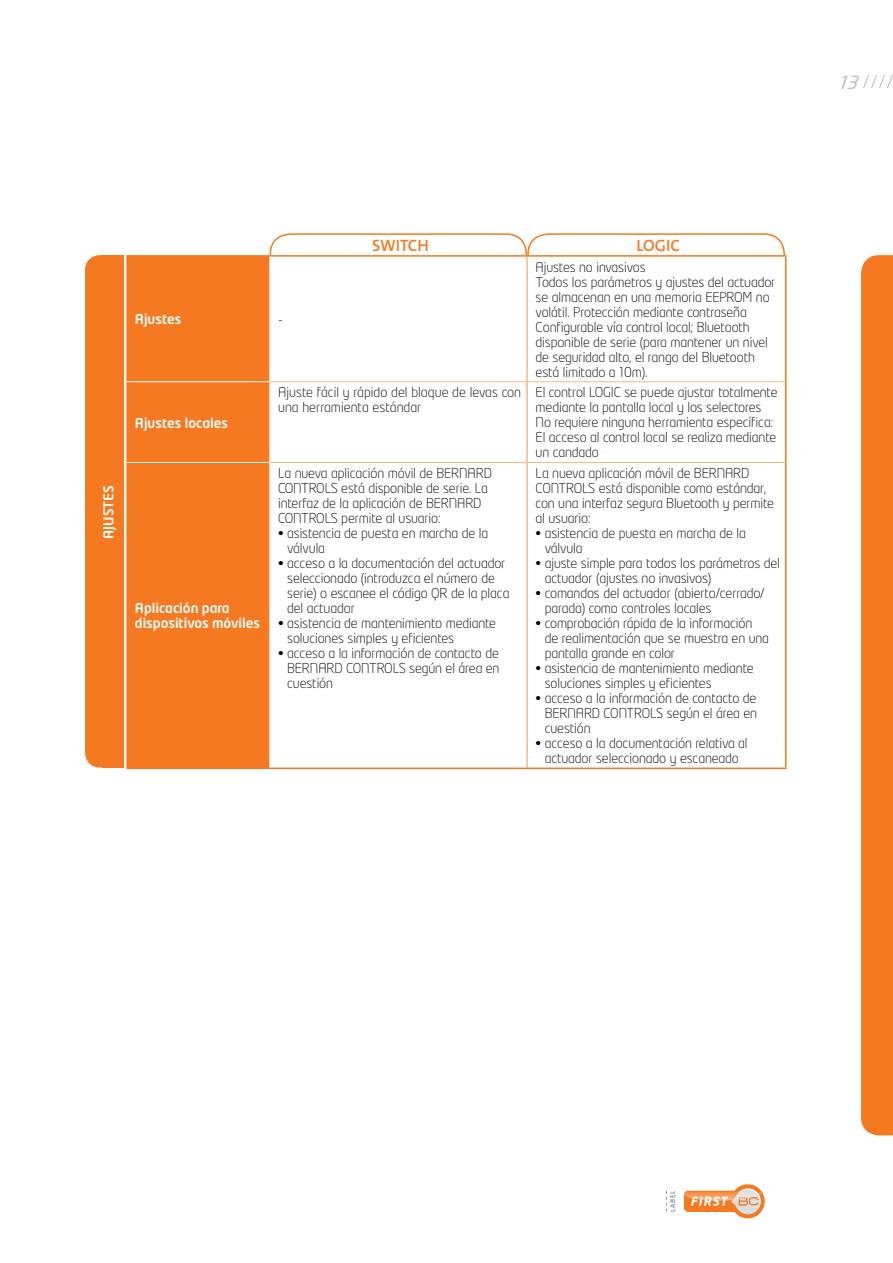
<style>
.page{position:relative;width:893px;height:1263px;background:#fff}
.page>*{position:absolute;margin:0;border:0;box-sizing:border-box;transform-origin:0 0}
.t1{font:italic 18px "Neo Tech";color:#bcbec0}
.t2{font:600 16.5px "The Mix B6";letter-spacing:-.005em;color:#f47920}
.t3{font:300 13.5px/15px "Neo Tech";letter-spacing:-.01em;color:#000}
.t4{font:500 13.5px/15px "Neo Tech";color:#fff}
.t5{font:700 7.05px "The Mix B7";letter-spacing:.105em;color:#939598}
</style>
<div class="page">
<div style="left:85px;top:255px;width:35px;height:512px;background:#f47920;border-radius:15px"></div>
<div style="left:103px;top:255px;width:21px;height:512px;background:#f47920"></div>
<div style="left:126px;top:257px;width:143px;height:510px;background:#f47920"></div>
<hr style="left:526px;top:257px;width:2px;height:124px;background:#fbb785">
<hr style="left:526px;top:382px;width:2px;height:80px;background:#fbb785">
<hr style="left:526px;top:463px;width:2px;height:304px;background:#fbb785">
<hr style="left:126px;top:255px;width:144px;height:2px;background:#f47920">
<hr style="left:785px;top:257px;width:1px;height:125px;background:#f47920">
<hr style="left:785px;top:382px;width:1px;height:80px;background:#f47920">
<hr style="left:785px;top:462px;width:1px;height:305px;background:#f47920">
<hr style="left:126px;top:381px;width:143px;height:1px;background:#fff">
<hr style="left:126px;top:462px;width:143px;height:1px;background:#fff">
<hr style="left:270px;top:381px;width:257px;height:1px;background:#fbb785">
<hr style="left:527px;top:381px;width:258px;height:1px;background:#fbb785">
<hr style="left:270px;top:462px;width:257px;height:1px;background:#fbb785">
<hr style="left:527px;top:462px;width:258px;height:1px;background:#fbb785">
<hr style="left:126px;top:767px;width:144px;height:2px;background:#f47920">
<hr style="left:270px;top:767px;width:257px;height:2px;background:#f47920">
<hr style="left:527px;top:767px;width:259px;height:2px;background:#f47920">
<hr style="left:269px;top:257px;width:1px;height:125px;background:#dcddde">
<hr style="left:269px;top:382px;width:1px;height:80px;background:#dcddde">
<hr style="left:269px;top:462px;width:1px;height:305px;background:#dcddde">
<div style="left:861px;top:255px;width:32px;height:880px;background:#f47920"></div>
<svg style="left:268px;top:233px;width:518px;height:24px"></svg>
<svg style="left:666px;top:1191px;width:1px;height:21px"></svg>
<svg style="left:684px;top:1192px;width:81px;height:26px"></svg>
<svg style="left:684px;top:1184px;width:78px;height:17px"></svg>
<svg style="left:863px;top:75px;width:30px;height:13px"></svg>
<p class="t4" style="left:101px;top:539px;width:55px;rotate:-90deg">AJUSTES</p>
<p class="t4" style="left:135px;top:312px;width:48px">Ajustes</p>
<p class="t3" style="left:278px;top:312px;width:6px">-</p>
<p class="t2" style="left:372px;top:236px;width:58px">SWITCH</p>
<p class="t2" style="left:637px;top:236px;width:45px">LOGIC</p>
<p class="t3" style="left:536px;top:259px;width:241px">Ajustes no invasivos<br>Todos los parámetros y ajustes del actuador se almacenan en una memoria EEPROM no volátil. Protección mediante contraseña Configurable vía control local; Bluetooth disponible de serie (para mantener un nivel de seguridad alto, el rango del Bluetooth está limitado a 10m).</p>
<p class="t4" style="left:135px;top:415px;width:95px">Ajustes locales</p>
<p class="t4" style="left:135px;top:601px;width:127px">Aplicación para dispositivos móviles</p>
<p class="t3" style="left:278px;top:385px;width:244px">Ajuste fácil y rápido del bloque de levas con una herramienta estándar</p>
<p class="t3" style="left:536px;top:385px;width:243px">El control LOGIC se puede ajustar totalmente mediante la pantalla local y los selectores No requiere ninguna herramienta específica:<br>El acceso al control local se realiza mediante un candado</p>
<p class="t3" style="left:278px;top:466px;width:215px">La nueva aplicación móvil de BERNARD CONTROLS está disponible de serie. La interfaz de la aplicación de BERNARD CONTROLS permite al usuario:</p>
<p class="t3" style="left:287px;top:526px;width:203px;text-indent:-9px">• asistencia de puesta en marcha de la válvula</p>
<p class="t3" style="left:287px;top:556px;width:224px;text-indent:-9px">• acceso a la documentación del actuador seleccionado (introduzca el número de serie) o escanee el código QR de la placa del actuador</p>
<p class="t3" style="left:287px;top:616px;width:210px;text-indent:-9px">• asistencia de mantenimiento mediante soluciones simples y eficientes</p>
<p class="t3" style="left:287px;top:646px;width:214px;text-align:justify;text-indent:-9px">• acceso a la información de contacto de BERNARD CONTROLS según el área en cuestión</p>
<p class="t3" style="left:536px;top:466px;width:240px">La nueva aplicación móvil de BERNARD CONTROLS está disponible como estándar, con una interfaz segura Bluetooth y permite al usuario:</p>
<p class="t3" style="left:545px;top:526px;width:203px;text-indent:-9px">• asistencia de puesta en marcha de la válvula</p>
<p class="t3" style="left:545px;top:556px;width:237px;text-indent:-9px">• ajuste simple para todos los parámetros del actuador (ajustes no invasivos)</p>
<p class="t3" style="left:545px;top:586px;width:221px;text-indent:-9px">• comandos del actuador (abierto/cerrado/ parada) como controles locales</p>
<p class="t3" style="left:545px;top:616px;width:226px;text-indent:-9px">• comprobación rápida de la información de realimentación que se muestra en una pantalla grande en color</p>
<p class="t3" style="left:545px;top:661px;width:210px;text-indent:-9px">• asistencia de mantenimiento mediante soluciones simples y eficientes</p>
<p class="t3" style="left:545px;top:691px;width:214px;text-align:justify;text-indent:-9px">• acceso a la información de contacto de BERNARD CONTROLS según el área en cuestión</p>
<p class="t3" style="left:536px;top:736px;width:214px;text-align:center">• acceso a la documentación relativa al actuador seleccionado y escaneado</p>
<h1 class="t1" style="left:838px;top:71px;width:24px">13</h1>
<p class="t5" style="left:669px;top:1212px;width:22px;rotate:-90deg">LABEL</p>
</div>
